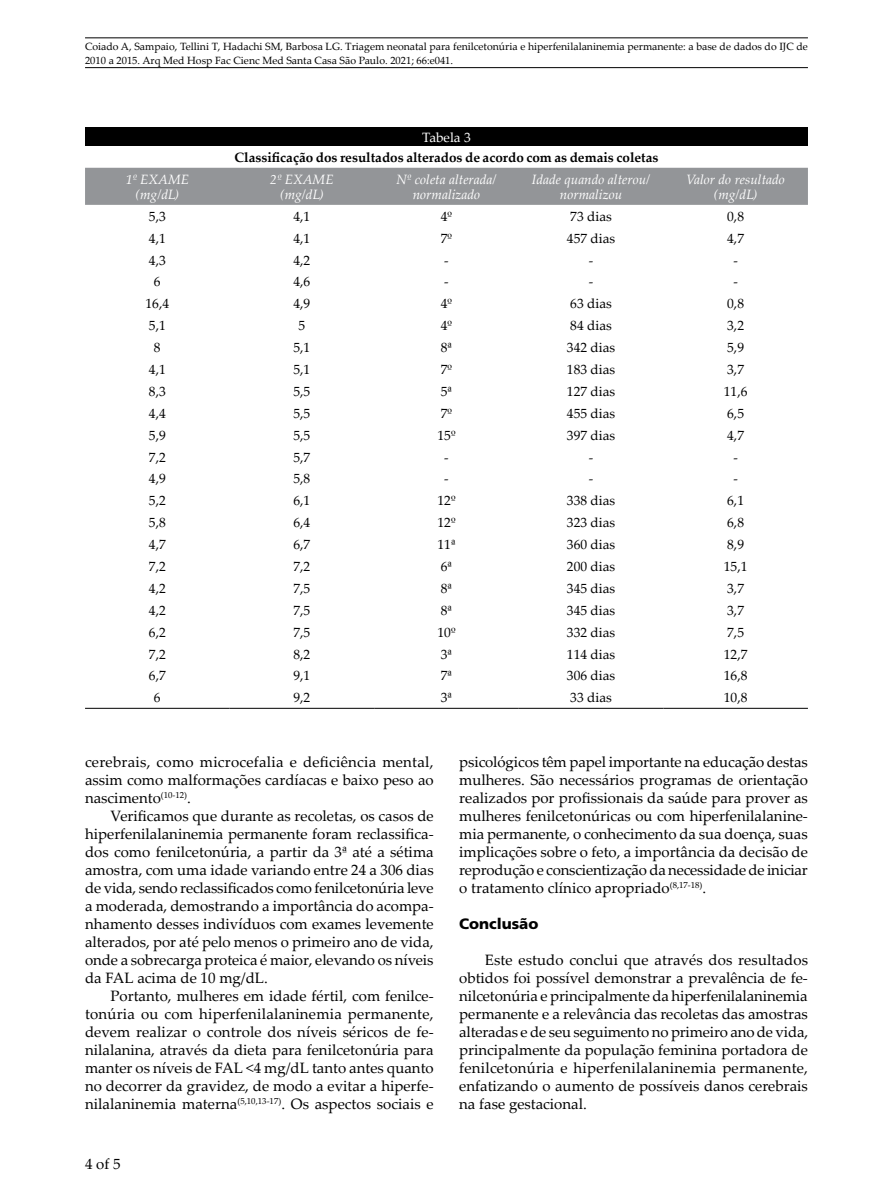
<style>
.page{position:relative;width:893px;height:1191px;background:#fff}
.page>*{position:absolute;margin:0;border:0;box-sizing:border-box;transform-origin:0 0}
.t1{font:15px/18px "Palatino Linotype";color:#000;text-align:justify}
.t2{font:900 15px "Frutiger LT Std";color:#000}
.t3{font:13.5px "Palatino Linotype";color:#000}
.t4{font:italic 13.5px/15.3px "Palatino Linotype";color:#fff;text-align:center}
.t5{font:700 13.5px "Palatino Linotype";color:#000}
.t6{font:13.5px "Palatino Linotype";color:#fff}
.t7{font:10.5px/13.5px "Palatino Linotype";color:#000}
</style>
<div class="page">
<hr style="left:85px;top:37px;width:723px;height:1px;background:#000">
<hr style="left:85px;top:67px;width:723px;height:1px;background:#000">
<div style="left:85px;top:128px;width:723px;height:18px;background:#000"></div>
<div style="left:85px;top:168px;width:723px;height:37px;background:#939598"></div>
<hr style="left:85px;top:708px;width:145px;height:1px;background:#000">
<hr style="left:230px;top:708px;width:144px;height:1px;background:#000">
<hr style="left:374px;top:708px;width:145px;height:1px;background:#000">
<hr style="left:519px;top:708px;width:144px;height:1px;background:#000">
<hr style="left:663px;top:708px;width:145px;height:1px;background:#000">
<p class="t7" style="left:85px;top:39px;width:724px">Coiado A, Sampaio, Tellini T, Hadachi SM, Barbosa LG. Triagem neonatal para fenilcetonúria e hiperfenilalaninemia permanente: a base de dados do IJC de<br>2010 a 2015. Arq Med Hosp Fac Cienc Med Santa Casa São Paulo. 2021; 66:e041.</p>
<p class="t6" style="left:422px;top:127px;width:50px">Tabela 3</p>
<p class="t5" style="left:234px;top:148px;width:425px">Classificação dos resultados alterados de acordo com as demais coletas</p>
<p class="t4" style="left:126px;top:171px;width:65px">1º EXAME (mg/dL)</p>
<p class="t4" style="left:270px;top:171px;width:65px">2º EXAME (mg/dL)</p>
<p class="t4" style="left:396px;top:171px;width:102px">Nº coleta alterada/ normalizado</p>
<p class="t4" style="left:532px;top:171px;width:120px">Idade quando alterou/ normalizou</p>
<p class="t4" style="left:686px;top:171px;width:100px">Valor do resultado (mg/dL)</p>
<p class="t3" style="left:149px;top:206px;width:18px">5,3</p>
<p class="t3" style="left:293px;top:206px;width:18px">4,1</p>
<p class="t3" style="left:441px;top:206px;width:13px">4º</p>
<p class="t3" style="left:570px;top:206px;width:43px">73 dias</p>
<p class="t3" style="left:727px;top:206px;width:18px">0,8</p>
<p class="t3" style="left:149px;top:228px;width:18px">4,1</p>
<p class="t3" style="left:293px;top:228px;width:18px">4,1</p>
<p class="t3" style="left:441px;top:228px;width:13px">7º</p>
<p class="t3" style="left:567px;top:228px;width:50px">457 dias</p>
<p class="t3" style="left:727px;top:228px;width:18px">4,7</p>
<p class="t3" style="left:149px;top:250px;width:18px">4,3</p>
<p class="t3" style="left:293px;top:250px;width:18px">4,2</p>
<p class="t3" style="left:444px;top:250px;width:6px">-</p>
<p class="t3" style="left:589px;top:250px;width:6px">-</p>
<p class="t3" style="left:733px;top:250px;width:6px">-</p>
<p class="t3" style="left:154px;top:272px;width:8px">6</p>
<p class="t3" style="left:293px;top:272px;width:18px">4,6</p>
<p class="t3" style="left:444px;top:272px;width:6px">-</p>
<p class="t3" style="left:589px;top:272px;width:6px">-</p>
<p class="t3" style="left:733px;top:272px;width:6px">-</p>
<p class="t3" style="left:146px;top:294px;width:25px">16,4</p>
<p class="t3" style="left:293px;top:294px;width:18px">4,9</p>
<p class="t3" style="left:441px;top:294px;width:13px">4º</p>
<p class="t3" style="left:570px;top:294px;width:43px">63 dias</p>
<p class="t3" style="left:727px;top:294px;width:18px">0,8</p>
<p class="t3" style="left:149px;top:316px;width:18px">5,1</p>
<p class="t3" style="left:299px;top:316px;width:8px">5</p>
<p class="t3" style="left:441px;top:316px;width:13px">4º</p>
<p class="t3" style="left:570px;top:316px;width:43px">84 dias</p>
<p class="t3" style="left:727px;top:316px;width:18px">3,2</p>
<p class="t3" style="left:154px;top:338px;width:8px">8</p>
<p class="t3" style="left:293px;top:338px;width:18px">5,1</p>
<p class="t3" style="left:441px;top:338px;width:13px">8ª</p>
<p class="t3" style="left:567px;top:338px;width:50px">342 dias</p>
<p class="t3" style="left:727px;top:338px;width:18px">5,9</p>
<p class="t3" style="left:149px;top:360px;width:18px">4,1</p>
<p class="t3" style="left:293px;top:360px;width:18px">5,1</p>
<p class="t3" style="left:441px;top:360px;width:13px">7º</p>
<p class="t3" style="left:567px;top:360px;width:50px">183 dias</p>
<p class="t3" style="left:727px;top:360px;width:18px">3,7</p>
<p class="t3" style="left:149px;top:382px;width:18px">8,3</p>
<p class="t3" style="left:293px;top:382px;width:18px">5,5</p>
<p class="t3" style="left:441px;top:382px;width:13px">5ª</p>
<p class="t3" style="left:567px;top:382px;width:50px">127 dias</p>
<p class="t3" style="left:724px;top:382px;width:25px">11,6</p>
<p class="t3" style="left:149px;top:403px;width:18px">4,4</p>
<p class="t3" style="left:293px;top:403px;width:18px">5,5</p>
<p class="t3" style="left:441px;top:403px;width:13px">7º</p>
<p class="t3" style="left:567px;top:403px;width:50px">455 dias</p>
<p class="t3" style="left:727px;top:403px;width:18px">6,5</p>
<p class="t3" style="left:149px;top:425px;width:18px">5,9</p>
<p class="t3" style="left:293px;top:425px;width:18px">5,5</p>
<p class="t3" style="left:437px;top:425px;width:19px">15º</p>
<p class="t3" style="left:567px;top:425px;width:50px">397 dias</p>
<p class="t3" style="left:727px;top:425px;width:18px">4,7</p>
<p class="t3" style="left:149px;top:447px;width:18px">7,2</p>
<p class="t3" style="left:293px;top:447px;width:18px">5,7</p>
<p class="t3" style="left:444px;top:447px;width:6px">-</p>
<p class="t3" style="left:589px;top:447px;width:6px">-</p>
<p class="t3" style="left:733px;top:447px;width:6px">-</p>
<p class="t3" style="left:149px;top:469px;width:18px">4,9</p>
<p class="t3" style="left:293px;top:469px;width:18px">5,8</p>
<p class="t3" style="left:444px;top:469px;width:6px">-</p>
<p class="t3" style="left:589px;top:469px;width:6px">-</p>
<p class="t3" style="left:733px;top:469px;width:6px">-</p>
<p class="t3" style="left:149px;top:491px;width:18px">5,2</p>
<p class="t3" style="left:293px;top:491px;width:18px">6,1</p>
<p class="t3" style="left:437px;top:491px;width:19px">12º</p>
<p class="t3" style="left:567px;top:491px;width:50px">338 dias</p>
<p class="t3" style="left:727px;top:491px;width:18px">6,1</p>
<p class="t3" style="left:149px;top:513px;width:18px">5,8</p>
<p class="t3" style="left:293px;top:513px;width:18px">6,4</p>
<p class="t3" style="left:437px;top:513px;width:19px">12º</p>
<p class="t3" style="left:567px;top:513px;width:50px">323 dias</p>
<p class="t3" style="left:727px;top:513px;width:18px">6,8</p>
<p class="t3" style="left:149px;top:535px;width:18px">4,7</p>
<p class="t3" style="left:293px;top:535px;width:18px">6,7</p>
<p class="t3" style="left:437px;top:535px;width:19px">11ª</p>
<p class="t3" style="left:567px;top:535px;width:50px">360 dias</p>
<p class="t3" style="left:727px;top:535px;width:18px">8,9</p>
<p class="t3" style="left:149px;top:557px;width:18px">7,2</p>
<p class="t3" style="left:293px;top:557px;width:18px">7,2</p>
<p class="t3" style="left:441px;top:557px;width:13px">6ª</p>
<p class="t3" style="left:567px;top:557px;width:50px">200 dias</p>
<p class="t3" style="left:724px;top:557px;width:25px">15,1</p>
<p class="t3" style="left:149px;top:579px;width:18px">4,2</p>
<p class="t3" style="left:293px;top:579px;width:18px">7,5</p>
<p class="t3" style="left:441px;top:579px;width:13px">8ª</p>
<p class="t3" style="left:567px;top:579px;width:50px">345 dias</p>
<p class="t3" style="left:727px;top:579px;width:18px">3,7</p>
<p class="t3" style="left:149px;top:600px;width:18px">4,2</p>
<p class="t3" style="left:293px;top:600px;width:18px">7,5</p>
<p class="t3" style="left:441px;top:600px;width:13px">8ª</p>
<p class="t3" style="left:567px;top:600px;width:50px">345 dias</p>
<p class="t3" style="left:727px;top:600px;width:18px">3,7</p>
<p class="t3" style="left:149px;top:622px;width:18px">6,2</p>
<p class="t3" style="left:293px;top:622px;width:18px">7,5</p>
<p class="t3" style="left:437px;top:622px;width:19px">10º</p>
<p class="t3" style="left:567px;top:622px;width:50px">332 dias</p>
<p class="t3" style="left:727px;top:622px;width:18px">7,5</p>
<p class="t3" style="left:149px;top:644px;width:18px">7,2</p>
<p class="t3" style="left:293px;top:644px;width:18px">8,2</p>
<p class="t3" style="left:441px;top:644px;width:13px">3ª</p>
<p class="t3" style="left:567px;top:644px;width:50px">114 dias</p>
<p class="t3" style="left:724px;top:644px;width:25px">12,7</p>
<p class="t3" style="left:149px;top:666px;width:18px">6,7</p>
<p class="t3" style="left:293px;top:666px;width:18px">9,1</p>
<p class="t3" style="left:441px;top:666px;width:13px">7ª</p>
<p class="t3" style="left:567px;top:666px;width:50px">306 dias</p>
<p class="t3" style="left:724px;top:666px;width:25px">16,8</p>
<p class="t3" style="left:154px;top:688px;width:8px">6</p>
<p class="t3" style="left:293px;top:688px;width:18px">9,2</p>
<p class="t3" style="left:441px;top:688px;width:13px">3ª</p>
<p class="t3" style="left:570px;top:688px;width:43px">33 dias</p>
<p class="t3" style="left:724px;top:688px;width:25px">10,8</p>
<p class="t1" style="left:85px;top:752px;width:350px">cerebrais, como microcefalia e deficiência mental, assim como malformações cardíacas e baixo peso ao nascimento<sup>(10-12)</sup>.</p>
<p class="t1" style="left:85px;top:806px;width:350px;text-indent:26px">Verificamos que durante as recoletas, os casos de hiperfenilalaninemia permanente foram reclassifica&shy;dos como fenilcetonúria, a partir da 3ª até a sétima amostra, com uma idade variando entre 24 a 306 dias de vida, sendo reclassificados como fenilcetonúria leve a moderada, demostrando a importância do acompa&shy;nhamento desses indivíduos com exames levemente alterados, por até pelo menos o primeiro ano de vida, onde a sobrecarga proteica é maior, elevando os níveis da FAL acima de 10 mg/dL.</p>
<p class="t1" style="left:85px;top:986px;width:350px;text-indent:26px">Portanto, mulheres em idade fértil, com fenilce&shy;tonúria ou com hiperfenilalaninemia permanente, devem realizar o controle dos níveis séricos de fe&shy;nilalanina, através da dieta para fenilcetonúria para manter os níveis de FAL &lt;4 mg/dL tanto antes quanto no decorrer da gravidez, de modo a evitar a hiperfe&shy;nilalaninemia materna<sup>(5,10,13-17)</sup>. Os aspectos sociais e</p>
<p class="t1" style="left:85px;top:1153px;width:37px">4 of 5</p>
<p class="t1" style="left:459px;top:752px;width:350px">psicológicos têm papel importante na educação destas mulheres. São necessários programas de orientação realizados por profissionais da saúde para prover as mulheres fenilcetonúricas ou com hiperfenilalanine&shy;mia permanente, o conhecimento da sua doença, suas implicações sobre o feto, a importância da decisão de reprodução e conscientização da necessidade de iniciar o tratamento clínico apropriado<sup>(8,17-18)</sup>.</p>
<p class="t2" style="left:459px;top:915px;width:81px">Conclusão</p>
<p class="t1" style="left:459px;top:950px;width:350px;text-indent:26px">Este estudo conclui que através dos resultados obtidos foi possível demonstrar a prevalência de fe&shy;nilcetonúria e principalmente da hiperfenilalaninemia permanente e a relevância das recoletas das amostras alteradas e de seu seguimento no primeiro ano de vida, principalmente da população feminina portadora de fenilcetonúria e hiperfenilalaninemia permanente, enfatizando o aumento de possíveis danos cerebrais na fase gestacional.</p>
</div>
